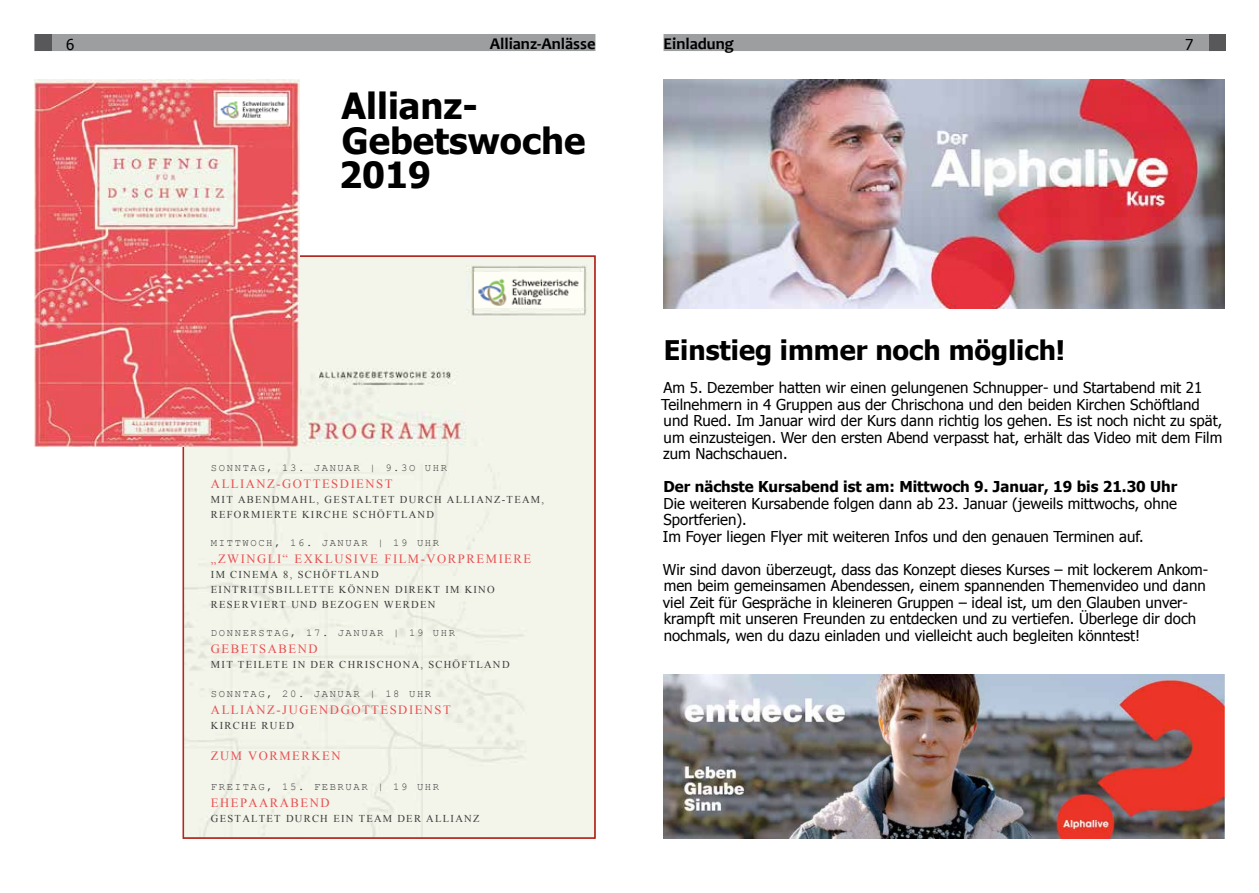
<style>
.page{position:relative;width:1259px;height:893px;background:#fff}
.page>*{position:absolute;margin:0;border:0;box-sizing:border-box;transform-origin:0 0}
.t1{font:700 36px/34.5px "Tahoma";color:#000}
.t2{font:700 27px "Tahoma";color:#000}
.t3{font:700 16.5px "Candara";color:#000}
.t4{font:15px/16.5px "Tahoma";color:#000}
.t5{font:700 15px "Tahoma";color:#000}
.t6{font:12.6px "Times New Roman";letter-spacing:.12em;color:#e95053}
.t7{font:10.5px/14.5px "Times New Roman";letter-spacing:.12em;color:#3c3c3b}
.t8{font:10.5px "Courier New";letter-spacing:.155em;color:#3c3c3b}
</style>
<div class="page">
<div style="left:663px;top:34px;width:562px;height:17px;background:#9c9e9f"></div>
<div style="left:34px;top:34px;width:561px;height:17px;background:#9c9e9f"></div>
<div style="left:35px;top:34px;width:17px;height:17px;background:#58585a"></div>
<div style="left:1209px;top:34px;width:16px;height:17px;background:#58585a"></div>
<img style="left:663px;top:674px;width:562px;height:164px">
<img style="left:663px;top:80px;width:562px;height:229px">
<svg style="left:183px;top:255px;width:412px;height:584px;background:#f0f0e6"></svg>
<img style="left:35px;top:80px;width:264px;height:366px">
<img style="left:218px;top:97px;width:68px;height:22px">
<p class="t4" style="left:66px;top:35px;width:10px">6</p>
<p class="t3" style="left:490px;top:33px;width:107px">Allianz-Anlässe</p>
<p class="t3" style="left:663px;top:33px;width:72px">Einladung</p>
<p class="t4" style="left:1185px;top:35px;width:10px">7</p>
<h1 class="t1" style="left:339px;top:87px;width:248px">Allianz-<br>Gebetswoche<br>2019</h1>
<p class="t8" style="left:211px;top:461px;width:237px">SONNTAG, 13. JANUAR | 9.3O UHR</p>
<p class="t6" style="left:211px;top:475px;width:183px">ALLIANZ-GOTTESDIENST</p>
<p class="t7" style="left:211px;top:492px;width:335px">MIT ABENDMAHL, GESTALTET DURCH ALLIANZ-TEAM,<br>REFORMIERTE KIRCHE SCHÖFTLAND</p>
<p class="t8" style="left:211px;top:536px;width:230px">MITTWOCH, 16. JANUAR | 19 UHR</p>
<p class="t6" style="left:211px;top:550px;width:322px">„ZWINGLI“ EXKLUSIVE FILM-VORPREMIERE</p>
<p class="t7" style="left:211px;top:567px;width:285px">IM CINEMA 8, SCHÖFTLAND<br>EINTRITTSBILLETTE KÖNNEN DIREKT IM KINO<br>RESERVIERT UND BEZOGEN WERDEN</p>
<p class="t8" style="left:211px;top:626px;width:245px">DONNERSTAG, 17. JANUAR | 19 UHR</p>
<p class="t6" style="left:211px;top:640px;width:108px">GEBETSABEND</p>
<p class="t7" style="left:211px;top:657px;width:300px">MIT TEILETE IN DER CHRISCHONA, SCHÖFTLAND</p>
<p class="t8" style="left:211px;top:687px;width:222px">SONNTAG, 20. JANUAR | 18 UHR</p>
<p class="t6" style="left:211px;top:701px;width:241px">ALLIANZ-JUGENDGOTTESDIENST</p>
<p class="t7" style="left:211px;top:718px;width:85px">KIRCHE RUED</p>
<p class="t6" style="left:211px;top:748px;width:131px">ZUM VORMERKEN</p>
<p class="t8" style="left:211px;top:780px;width:230px">FREITAG, 15. FEBRUAR | 19 UHR</p>
<p class="t6" style="left:211px;top:794px;width:120px">EHEPAARABEND</p>
<p class="t7" style="left:211px;top:811px;width:270px">GESTALTET DURCH EIN TEAM DER ALLIANZ</p>
<h2 class="t2" style="left:663px;top:332px;width:403px">Einstieg immer noch möglich!</h2>
<p class="t4" style="left:661px;top:379px;width:562px">Am 5. Dezember hatten wir einen gelungenen Schnupper- und Startabend mit 21<br>Teilnehmern in 4 Gruppen aus der Chrischona und den beiden Kirchen Schöftland und Rued. Im Januar wird der Kurs dann richtig los gehen. Es ist noch nicht zu spät, um einzusteigen. Wer den ersten Abend verpasst hat, erhält das Video mit dem Film zum Nachschauen.</p>
<p class="t5" style="left:663px;top:476px;width:515px">Der nächste Kursabend ist am: Mittwoch 9. Januar, 19 bis 21.30 Uhr</p>
<p class="t4" style="left:663px;top:494px;width:515px">Die weiteren Kursabende folgen dann ab 23. Januar (jeweils mittwochs, ohne<br>Sportferien).<br>Im Foyer liegen Flyer mit weiteren Infos und den genauen Terminen auf.</p>
<p class="t4" style="left:663px;top:560px;width:547px">Wir sind davon überzeugt, dass das Konzept dieses Kurses – mit lockerem Ankom&shy;men beim gemeinsamen Abendessen, einem spannenden Themenvideo und dann viel Zeit für Gespräche in kleineren Gruppen – ideal ist, um den Glauben unver&shy;krampft mit unseren Freunden zu entdecken und zu vertiefen. Überlege dir doch nochmals, wen du dazu einladen und vielleicht auch begleiten könntest!</p>
</div>
